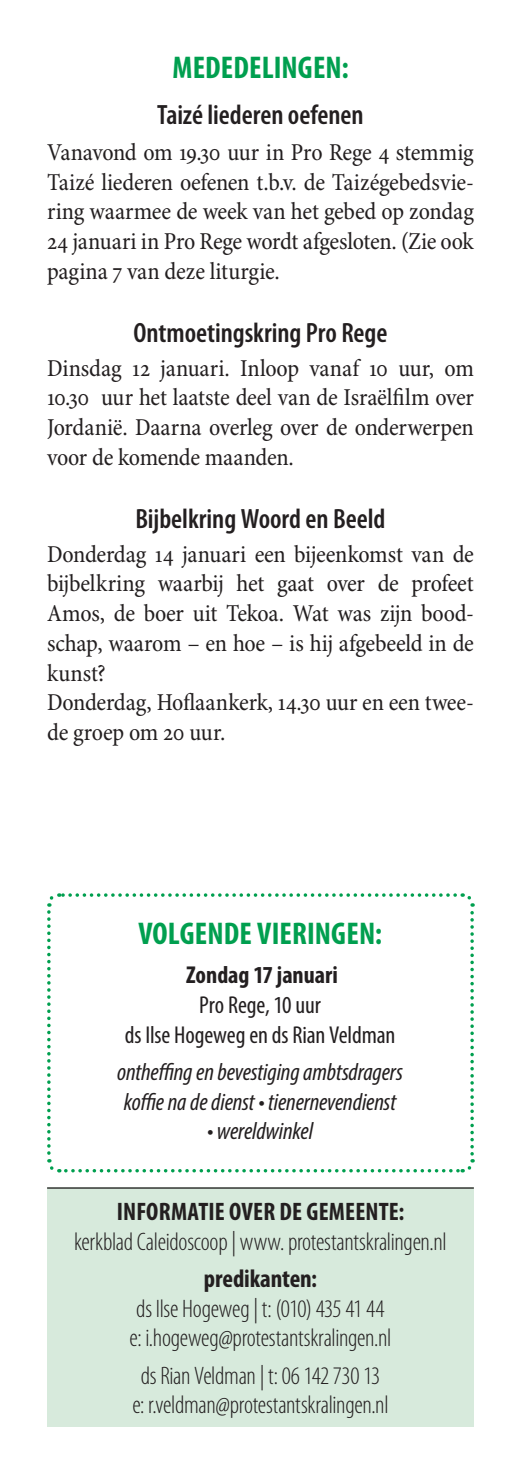
<style>
.page{position:relative;width:521px;height:1474px;background:#fff}
.page>*{position:absolute;margin:0;border:0;box-sizing:border-box;transform-origin:0 0}
.kopje_gecentreerd{font:700 condensed 31.5px "Myriad Pro";letter-spacing:.005em;color:#009f4f}
.kopje{font:600 condensed 28px "Myriad Pro";color:#231f20}
.t1{font:300 condensed 25.38px "Myriad Pro";letter-spacing:-.015em;color:#231f20}
.t2{font:700 condensed 25.38px "Myriad Pro";color:#231f20}
.t3{font:condensed 24.5px/29.8px "Minion Pro";letter-spacing:-.01em;color:#231f20;text-align:justify}
.structuur{font:italic condensed 24.5px "Myriad Pro";letter-spacing:-.005em;color:#231f20}
.structuur-2{font:condensed 24.5px "Myriad Pro";letter-spacing:-.005em;color:#231f20}
.structuur-3{font:700 condensed 24.5px "Myriad Pro";color:#231f20}
</style>
<div class="page">
<div style="left:47px;top:1187px;width:427px;height:239px;background:#d7eadc"></div>
<hr style="left:47px;top:1187px;width:427px;height:1px;background:#231f20">
<svg style="left:47px;top:893px;width:428px;height:280px"></svg>
<p class="kopje_gecentreerd" style="left:173px;top:48px;width:178px">MEDEDELINGEN:</p>
<p class="kopje" style="left:157px;top:99px;width:208px">Taizé liederen oefenen</p>
<p class="t3" style="left:47px;top:138px;width:428px">Vanavond om 19.30 uur in Pro Rege 4 stemmig Taizé liederen oefenen t.b.v. de Taizégebedsvie&shy;ring waarmee de week van het gebed op zondag 24 januari in Pro Rege wordt afgesloten. (Zie ook pagina 7 van deze liturgie.</p>
<p class="kopje" style="left:133px;top:317px;width:255px">Ontmoetingskring Pro Rege</p>
<p class="t3" style="left:47px;top:354px;width:428px">Dinsdag 12 januari. Inloop vanaf 10 uur, om 10.30 uur het laatste deel van de Israëlfilm over Jordanië. Daarna overleg over de onderwerpen voor de komende maanden.</p>
<p class="kopje" style="left:135px;top:503px;width:252px">Bijbelkring Woord en Beeld</p>
<p class="t3" style="left:47px;top:540px;width:428px">Donderdag 14 januari een bijeenkomst van de bijbelkring waarbij het gaat over de profeet Amos, de boer uit Tekoa. Wat was zijn bood&shy;schap, waarom – en hoe – is hij afgebeeld in de kunst?</p>
<p class="t3" style="left:47px;top:688px;width:428px">Donderdag, Hoflaankerk, 14.30 uur en een twee&shy;de groep om 20 uur.</p>
<p class="kopje_gecentreerd" style="left:138px;top:913px;width:245px">VOLGENDE VIERINGEN:</p>
<p class="structuur-3" style="left:186px;top:959px;width:153px">Zondag 17 januari</p>
<p class="structuur-2" style="left:199px;top:990px;width:123px">Pro Rege, 10 uur</p>
<p class="structuur-2" style="left:125px;top:1019px;width:272px">ds Ilse Hogeweg en ds Rian Veldman</p>
<p class="structuur" style="left:117px;top:1057px;width:287px">ontheffing en bevestiging ambtsdragers</p>
<p class="structuur" style="left:124px;top:1086px;width:274px">koffie na de dienst • tienernevendienst</p>
<p class="structuur" style="left:207px;top:1116px;width:108px">• wereldwinkel</p>
<p class="t2" style="left:117px;top:1195px;width:289px">INFORMATIE OVER DE GEMEENTE:</p>
<p class="t1" style="left:74px;top:1227px;width:374px">kerkblad Caleidoscoop | www. protestantskralingen.nl</p>
<p class="t2" style="left:204px;top:1262px;width:115px">predikanten:</p>
<p class="t1" style="left:136px;top:1294px;width:250px">ds Ilse Hogeweg | t: (010) 435 41 44</p>
<p class="t1" style="left:129px;top:1324px;width:263px">e: i.hogeweg@protestantskralingen.nl</p>
<p class="t1" style="left:141px;top:1361px;width:241px">ds Rian Veldman | t: 06 142 730 13</p>
<p class="t1" style="left:132px;top:1391px;width:258px">e: r.veldman@protestantskralingen.nl</p>
</div>
